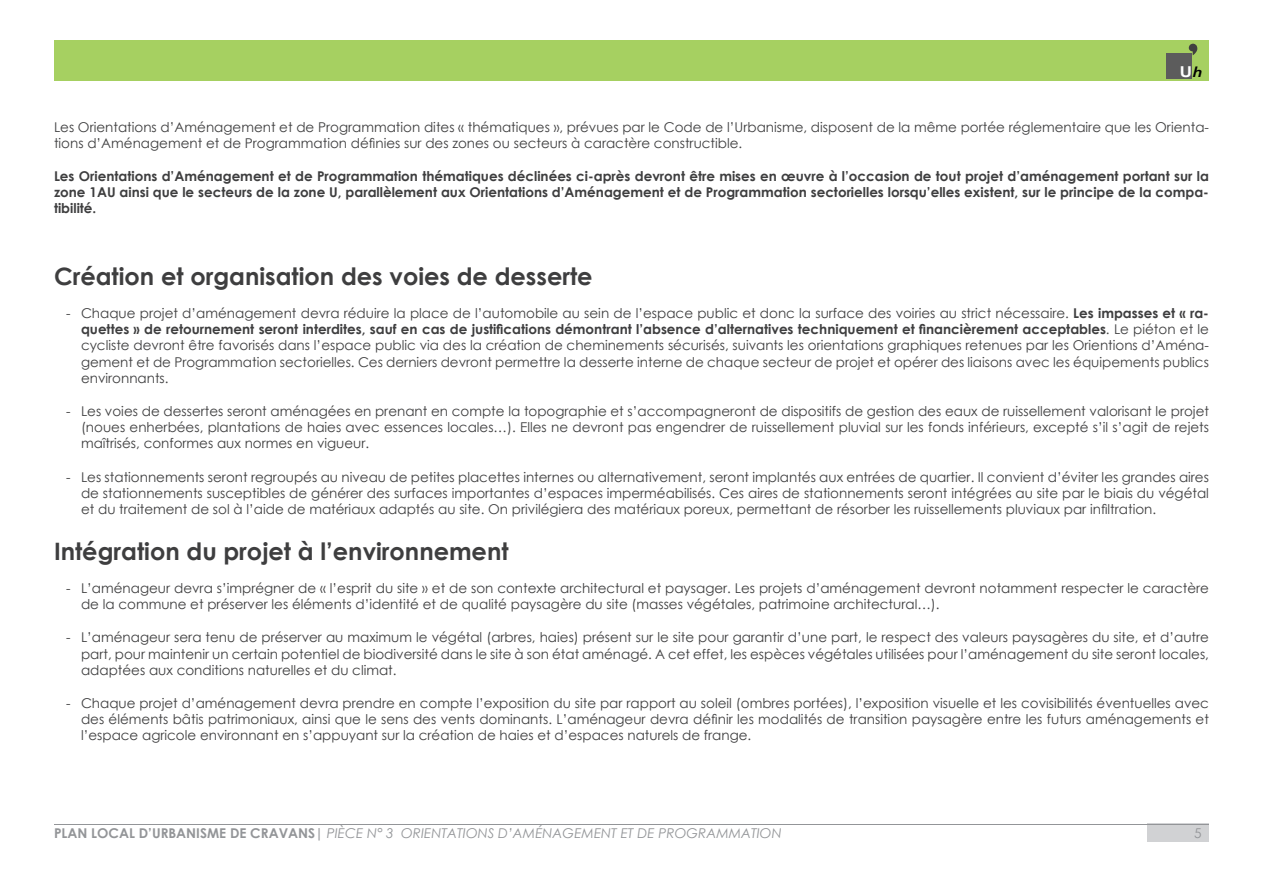
<style>
.page{position:relative;width:1263px;height:893px;background:#fff}
.page>*{position:absolute;margin:0;border:0;box-sizing:border-box;transform-origin:0 0}
.UH_TITRE1{font:700 24px "Century Gothic";color:#3e3e3f}
.t1{font:700 15px "Arial";color:#fff;scale:1.14 1}
.UH_PARAGRAPHE{font:13.5px/16.2px "Century Gothic";color:#3e3e3f;text-align:justify}
.UH_PARAGRAPHE-2{font:700 13.5px/16.2px "Century Gothic";color:#3e3e3f;text-align:justify}
.t2{font:italic 13.5px "Century Gothic";color:#939598}
.t3{font:13.5px "Century Gothic";color:#939598}
.s1{font-family:"Corbel";font-style:italic;color:#000}
.s2{font-weight:700}
.s3{font-weight:700;font-style:normal}
</style>
<div class="page">
<div style="left:1148px;top:824px;width:61px;height:18px;background:#d1d2d4"></div>
<div style="left:54px;top:40px;width:1155px;height:41px;background:#a6d061"></div>
<svg style="left:1189px;top:44px;width:8px;height:11px"></svg>
<div style="left:1167px;top:53px;width:25px;height:25px;background:#5c5c5c"></div>
<hr style="left:54px;top:824px;width:1155px;height:1px;background:#939598">
<p class="t1" style="left:1180px;top:61px;width:21px">U<span class="s1">h</span></p>
<p class="UH_PARAGRAPHE" style="left:54px;top:118px;width:1156px">Les Orientations d’Aménagement et de Programmation dites « thématiques », prévues par le Code de l’Urbanisme, disposent de la même portée réglementaire que les Orienta&shy;tions d’Aménagement et de Programmation définies sur des zones ou secteurs à caractère constructible.</p>
<p class="UH_PARAGRAPHE-2" style="left:54px;top:167px;width:1156px">Les Orientations d’Aménagement et de Programmation thématiques déclinées ci-après devront être mises en œuvre à l’occasion de tout projet d’aménagement portant sur la zone 1AU ainsi que le secteurs de la zone U, parallèlement aux Orientations d’Aménagement et de Programmation sectorielles lorsqu’elles existent, sur le principe de la compa&shy;tibilité.</p>
<p class="UH_TITRE1" style="left:54px;top:258px;width:540px">Création et organisation des voies de desserte</p>
<p class="UH_PARAGRAPHE" style="left:81px;top:305px;width:1129px;text-indent:-15px">- Chaque projet d’aménagement devra réduire la place de l’automobile au sein de l’espace public et donc la surface des voiries au strict nécessaire. <span class="s2">Les impasses et « ra&shy;quettes » de retournement seront interdites, sauf en cas de justifications démontrant l’absence d’alternatives techniquement et financièrement acceptables</span>. Le piéton et le cycliste devront être favorisés dans l’espace public via des la création de cheminements sécurisés, suivants les orientations graphiques retenues par les Orientions d’Aména&shy;gement et de Programmation sectorielles. Ces derniers devront permettre la desserte interne de chaque secteur de projet et opérer des liaisons avec les équipements publics environnants.</p>
<p class="UH_PARAGRAPHE" style="left:81px;top:403px;width:1129px;text-indent:-15px">- Les voies de dessertes seront aménagées en prenant en compte la topographie et s’accompagneront de dispositifs de gestion des eaux de ruissellement valorisant le projet (noues enherbées, plantations de haies avec essences locales…). Elles ne devront pas engendrer de ruissellement pluvial sur les fonds inférieurs, excepté s’il s’agit de rejets maîtrisés, conformes aux normes en vigueur.</p>
<p class="UH_PARAGRAPHE" style="left:81px;top:468px;width:1129px;text-indent:-15px">- Les stationnements seront regroupés au niveau de petites placettes internes ou alternativement, seront implantés aux entrées de quartier. Il convient d’éviter les grandes aires de stationnements susceptibles de générer des surfaces importantes d’espaces imperméabilisés. Ces aires de stationnements seront intégrées au site par le biais du végétal et du traitement de sol à l’aide de matériaux adaptés au site. On privilégiera des matériaux poreux, permettant de résorber les ruissellements pluviaux par infiltration.</p>
<p class="UH_TITRE1" style="left:54px;top:533px;width:456px">Intégration du projet à l’environnement</p>
<p class="UH_PARAGRAPHE" style="left:81px;top:580px;width:1129px;text-indent:-15px">- L’aménageur devra s’imprégner de « l’esprit du site » et de son contexte architectural et paysager. Les projets d’aménagement devront notamment respecter le caractère de la commune et préserver les éléments d’identité et de qualité paysagère du site (masses végétales, patrimoine architectural…).</p>
<p class="UH_PARAGRAPHE" style="left:81px;top:629px;width:1129px;text-indent:-15px">- L’aménageur sera tenu de préserver au maximum le végétal (arbres, haies) présent sur le site pour garantir d’une part, le respect des valeurs paysagères du site, et d’autre part, pour maintenir un certain potentiel de biodiversité dans le site à son état aménagé. A cet effet, les espèces végétales utilisées pour l’aménagement du site seront locales, adaptées aux conditions naturelles et du climat.</p>
<p class="UH_PARAGRAPHE" style="left:81px;top:695px;width:1129px;text-indent:-15px">- Chaque projet d’aménagement devra prendre en compte l’exposition du site par rapport au soleil (ombres portées), l’exposition visuelle et les covisibilités éventuelles avec des éléments bâtis patrimoniaux, ainsi que le sens des vents dominants. L’aménageur devra définir les modalités de transition paysagère entre les futurs aménagements et l’espace agricole environnant en s’appuyant sur la création de haies et d’espaces naturels de frange.</p>
<p class="t2" style="left:54px;top:824px;width:729px"><span class="s3">PLAN LOCAL D’URBANISME DE CRAVANS|</span> PIÈCE N° 3 ORIENTATIONS D’AMÉNAGEMENT ET DE PROGRAMMATION</p>
<p class="t3" style="left:1194px;top:824px;width:9px">5</p>
</div>
